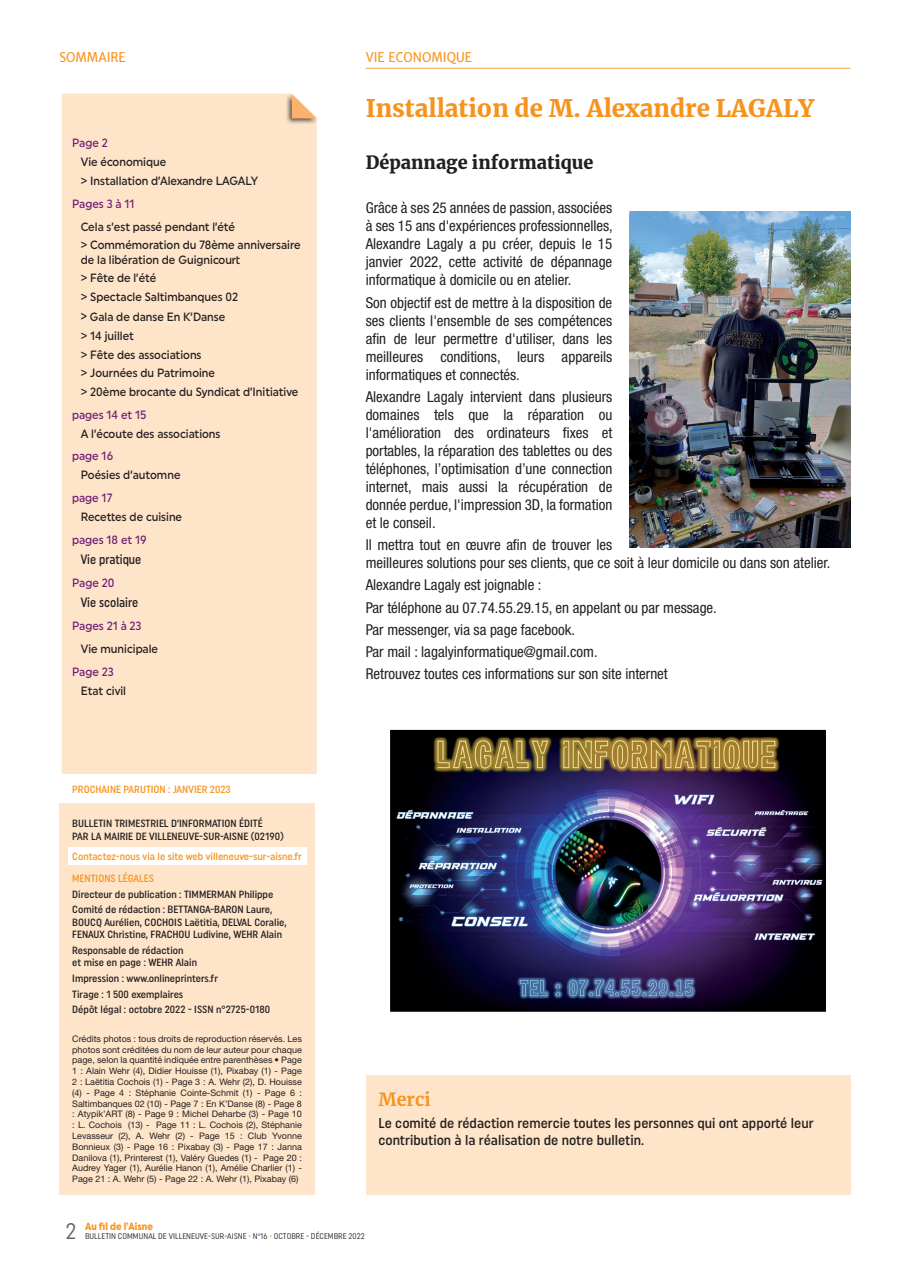
<style>
.page{position:relative;width:910px;height:1280px;background:#fff}
.page>*{position:absolute;margin:0;border:0;box-sizing:border-box;transform-origin:0 0}
.t1{font:900 24px "Merriweather";color:#f7931d}
.t2{font:22.5px "Uniform Condensed";color:#5d6067}
.t3{font:900 18px "Merriweather";color:#231f20}
.t4{font:700 18px "Merriweather";color:#f7931d}
.t5{font:condensed 15px/18px "Helvetica Neue LT Std";color:#231f20;text-align:justify}
.t6{font:500 14.25px/17.1px "Uniform Condensed";color:#231f20}
.t7{font:500 13.5px "Uniform Condensed";color:#231f20;scale:.9 1}
.t8{font:13.5px "Merriweather Sans";color:#f7931d;scale:.9 1}
.t9{font:500 12px/18.6px "Uniform";letter-spacing:-.005em;color:#231f20;scale:.9 1}
.t10{font:500 12px "Uniform";color:#711d75;scale:.9 1}
.t11{font:500 10.5px/15.6px "Uniform Condensed";color:#231f20}
.t12{font:500 10.5px "Uniform Condensed";color:#f7931d}
.t13{font:800 10.5px "Filson Pro";color:#f7931d;scale:.85 1}
.t14{font:9px/10.8px "Helvetica Neue LT Std";color:#231f20;text-align:justify}
.t15{font:8.25px "Uniform Condensed";color:#231f20}
.s1{font-family:"Uniform Condensed";font-size:13.5px}
.s2{color:#a6ce39}
</style>
<div class="page">
<div style="left:60px;top:804px;width:255px;height:391px;background:#fee5ca"></div>
<div style="left:62px;top:94px;width:255px;height:680px;background:#fee5ca"></div>
<div style="left:285px;top:92px;width:34px;height:33px;background:#231f20;opacity:.75"></div>
<svg style="left:292px;top:94px;width:25px;height:24px"></svg>
<div style="left:68px;top:848px;width:238px;height:17px;background:#fff"></div>
<hr style="left:366px;top:68px;width:484px;height:1px;background:#faab55">
<div style="left:366px;top:1076px;width:484px;height:119px;background:#fee5ca"></div>
<img style="left:629px;top:212px;width:221px;height:336px">
<img style="left:390px;top:729px;width:436px;height:283px">
<p class="t8" style="left:60px;top:48px;width:75px">SOMMAIRE</p>
<p class="t10" style="left:72px;top:136px;width:41px">Page 2</p>
<p class="t9" style="left:81px;top:152px;width:198px">Vie économique<br>&gt; I nstallation d’Alexandre LAGALY</p>
<p class="t10" style="left:72px;top:196px;width:71px">Pages 3 à 11</p>
<p class="t9" style="left:81px;top:217px;width:246px">Cela s’est passé pendant l’été<br>&gt; Commémoration du 78ème anniversaire</p>
<p class="t9" style="left:81px;top:250px;width:179px">de la libération de Guignicourt &gt; Fête de l’été<br>&gt; Spectacle Saltimbanques 02</p>
<p class="t9" style="left:81px;top:308px;width:243px"><span class="s1">&gt;</span> Gala de danse En K’Danse<br>&gt; 14 juillet<br>&gt; Fête des associations<br>&gt; Journées du Patrimoine<br>&gt; 20ème brocante du Syndicat d’I nitiative</p>
<p class="t10" style="left:72px;top:407px;width:84px">pages 14 et 15</p>
<p class="t9" style="left:81px;top:424px;width:157px">A l’écoute des associations</p>
<p class="t10" style="left:72px;top:449px;width:47px">page 16</p>
<p class="t9" style="left:81px;top:465px;width:112px">Poésies d’automne</p>
<p class="t10" style="left:72px;top:491px;width:46px">page 17</p>
<p class="t9" style="left:81px;top:507px;width:114px">Recettes de cuisine</p>
<p class="t10" style="left:72px;top:532px;width:84px">pages 18 et 19</p>
<p class="t7" style="left:81px;top:551px;width:69px">Vie pratique</p>
<p class="t10" style="left:72px;top:575px;width:48px">Page 20</p>
<p class="t7" style="left:81px;top:595px;width:65px">Vie scolaire</p>
<p class="t10" style="left:72px;top:619px;width:79px">Pages 21 à 23</p>
<p class="t9" style="left:81px;top:639px;width:87px">Vie municipale</p>
<p class="t10" style="left:72px;top:665px;width:48px">Page 23</p>
<p class="t9" style="left:81px;top:681px;width:52px">Etat civil</p>
<p class="t12" style="left:72px;top:783px;width:160px">Prochaine parution : janvier 2023</p>
<p class="t11" style="left:72px;top:817px;width:192px;line-height:12.6px">Bulletin trimestriel d’information édité par la mairie de VILLENEU</p>
<p class="t11" style="left:189px;top:828px;width:41px">VE-SUR-AISNE</p>
<p class="t11" style="left:251px;top:828px;width:35px">(02190)</p>
<p class="t12" style="left:72px;top:850px;width:231px">Contactez-nous via le site web villeneuve-sur-aisne.fr</p>
<p class="t12" style="left:72px;top:872px;width:83px">Mentions légales</p>
<p class="t11" style="left:72px;top:886px;width:119px">Directeur de publication : TIMMERMAN</p>
<p class="t11" style="left:239px;top:886px;width:36px">Philippe</p>
<p class="t11" style="left:72px;top:901px;width:108px">Comité de rédaction : BETTANGA</p>
<p class="t11" style="left:210px;top:901px;width:17px">-BARON</p>
<p class="t11" style="left:72px;top:903px;width:216px;line-height:12.6px;text-indent:174px">Laure,<br>BOUCQ Aurélien, COCHOIS Laëtitia, DELVAL Coralie,<br>FENAU</p>
<p class="t11" style="left:72px;top:927px;width:211px;text-indent:27px">X Christine, FRACHOU Ludivine, WEHR Alain<br>Responsable de rédaction</p>
<p class="t11" style="left:72px;top:955px;width:147px">et mise en page : WEHR Alain<br>Impression : www.onlineprinters.fr<br>Tirage : 1 500 exemplaires<br>Dépôt légal : octobre 2022 - ISSN</p>
<p class="t11" style="left:216px;top:1001px;width:55px">n°2725-0180</p>
<p class="t14" style="left:72px;top:1033px;width:231px">Crédits photos : tous droits de reproduction réservés. Les photos sont créditées du nom de leur auteur pour chaque page, selon la quantité indiquée entre parenthèses • Page 1 : Alain Wehr (4), Didier Houisse (1), Pixabay (1) - Page 2 : Laëtitia Cochois (1) - Page 3 : A. Wehr (2), D. Houisse (4) - Page 4 : Stéphanie Cointe-Schmit (1) - Page 6 :<br>Saltimbanques 02 (10) - Page 7 : En K’Danse (8) - Page 8 : Atypik’ART (8) - Page 9 : Michel Deharbe (3) - Page 10 : L. Cochois (13) - Page 11 : L. Cochois (2), Stéphanie Levasseur (2), A. Wehr (2) - Page 15 : Club Yvonne Bonnieux (3) - Page 16 : Pixabay (3) - Page 17 : Janna Danilova (1), Printerest (1), Valéry Guedes (1) - Page 20 :<br>Audrey Yager (1), Aurélie Hanon (1), Amélie Charlier (1) - Page 21 : A. Wehr (5) - Page 22 : A. Wehr (1), Pixabay (6)</p>
<p class="t8" style="left:366px;top:48px;width:120px">VIE ECONOMIQUE</p>
<h1 class="t1" style="left:366px;top:92px;width:450px">Installation de M. Alexandre LAGALY</h1>
<p class="t3" style="left:366px;top:150px;width:229px">Dépannage informatique</p>
<p class="t5" style="left:366px;top:199px;width:249px">Grâce à ses 25 années de passion, associées à ses 15 ans d'expériences professionnelles, Alexandre Lagaly a pu créer, depuis le 15 janvier 2022, cette activité de dépannage informatique à domicile ou en atelier.</p>
<p class="t5" style="left:366px;top:293px;width:248px">Son objectif est de mettre à la disposition de ses clients l'ensemble de ses compétences afin de leur permettre d'utiliser, dans les meilleures conditions, leurs appareils informatiques et connectés.</p>
<p class="t5" style="left:366px;top:387px;width:248px">Alexandre Lagaly intervient dans plusieurs domaines tels que la réparation ou l'amélioration des ordinateurs fixes et portables, la réparation des tablettes ou des téléphones, l’optimisation d’une connection internet, mais aussi la récupération de donnée perdue, l'impression 3D, la formation et le conseil.</p>
<p class="t5" style="left:366px;top:536px;width:466px">Il mettra tout en œuvre afin de trouver les<br>meilleures solutions pour ses clients, que ce soit à leur domicile ou dans son atelier.</p>
<p class="t5" style="left:366px;top:574px;width:353px;line-height:22.2px;text-align:left">Alexandre Lagaly est joignable :<br>Par téléphone au 07.74.55.29.15, en appelant ou par message.<br>Par messenger, via sa page facebook.<br>Par mail : lagalyinformatique@gmail.com.<br>Retrouvez toutes ces informations sur son site internet</p>
<p class="t4" style="left:378px;top:1087px;width:54px">Merci</p>
<p class="t6" style="left:378px;top:1114px;width:437px">Le comité de rédaction remercie toutes les personnes qui ont apporté leur contribution à la réalisation de notre bulletin.</p>
<h2 class="t2" style="left:66px;top:1218px;width:13px">2</h2>
<p class="t13" style="left:85px;top:1220px;width:81px">Au fil de l’Aisne</p>
<p class="t15" style="left:85px;top:1231px;width:93px">BULLETIN COMMUNAL DE VILLENEU</p>
<p class="t15" style="left:200px;top:1231px;width:167px">VE-SUR-AISNE <span class="s2">•</span> N <sup>O</sup>16 <span class="s2">•</span> OCTOBRE - DÉCEMBRE 2022</p>
</div>
